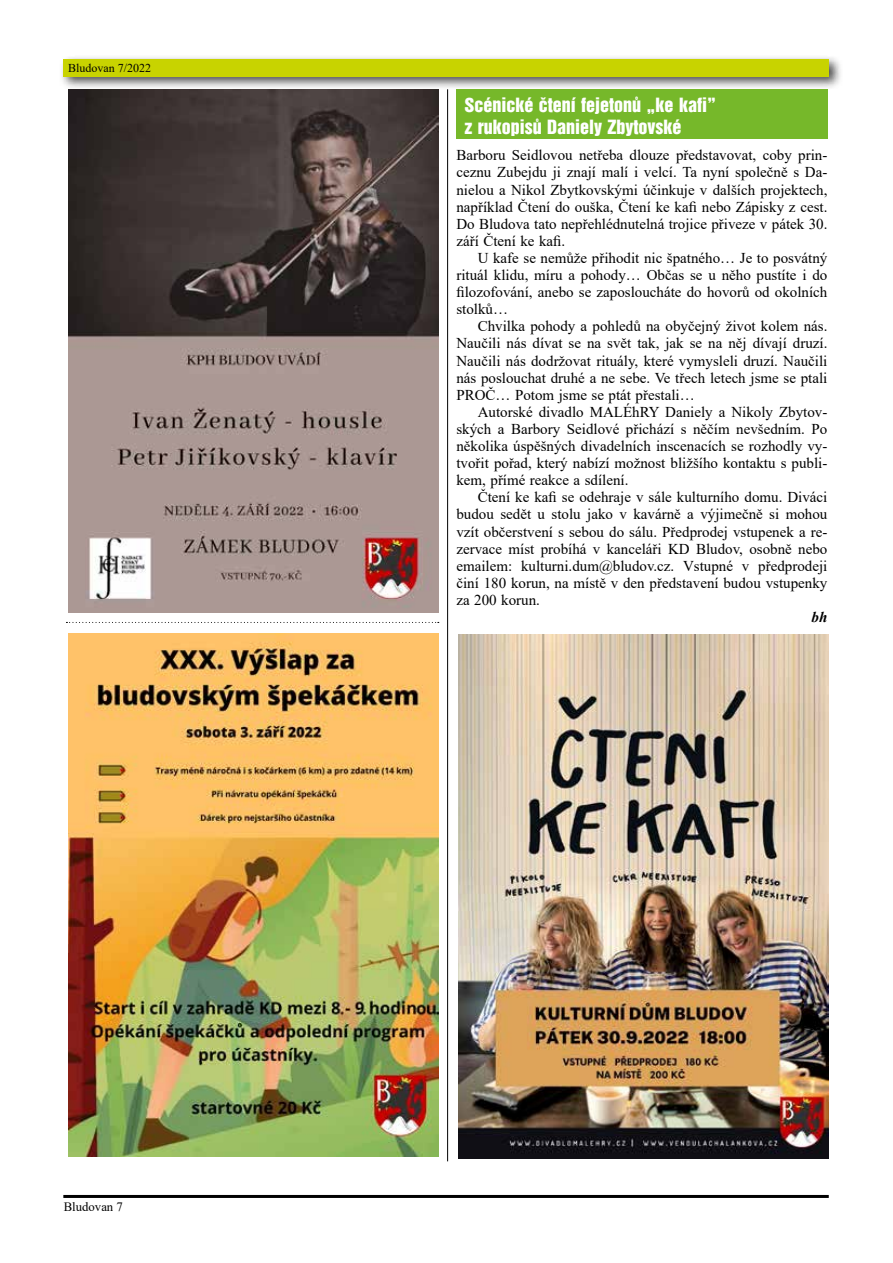
<style>
.page{position:relative;width:893px;height:1263px;background:#fff}
.page>*{position:absolute;margin:0;border:0;box-sizing:border-box;transform-origin:0 0}
.t1{font:18px/21.6px "Switzerland Inserat CE";color:#fff}
.t2{font:15px/17.1px "Times New Roman";color:#000;text-align:justify}
.t3{font:italic 700 15px "Times New Roman";color:#000}
.t4{font:12.75px "Times New Roman";color:#000}
.t5{font:12px "Times New Roman";color:#000}
</style>
<div class="page">
<div style="left:59px;top:54px;width:784px;height:36px;background:#000;opacity:.7"></div>
<div style="left:64px;top:59px;width:765px;height:18px;background:#c8d300"></div>
<hr style="left:63px;top:1195px;width:766px;height:3px;background:#000">
<img style="left:68px;top:89px;width:370px;height:524px">
<img style="left:459px;top:635px;width:369px;height:523px">
<img style="left:68px;top:634px;width:370px;height:523px">
<div style="left:456px;top:89px;width:371px;height:50px;background:#76b82a"></div>
<hr style="left:447px;top:89px;width:1px;height:1072px;background:#000">
<svg style="left:66px;top:622px;width:373px;height:1px"></svg>
<p class="t5" style="left:68px;top:59px;width:85px">Bludovan 7/2022</p>
<p class="t4" style="left:64px;top:1197px;width:61px">Bludovan 7</p>
<p class="t1" style="left:464px;top:94px;width:253px">Scénické čtení fejetonů „ke kafi” z rukopisů Daniely Zbytovské</p>
<p class="t2" style="left:456px;top:146px;width:372px">Barboru Seidlovou netřeba dlouze představovat, coby prin&shy;ceznu Zubejdu ji znají malí i velcí. Ta nyní společně s Da&shy;nielou a Nikol Zbytkovskými účinkuje v dalších projektech, například Čtení do ouška, Čtení ke kafi nebo Zápisky z cest.<br>Do Bludova tato nepřehlédnutelná trojice přiveze v pátek 30. září Čtení ke kafi.</p>
<p class="t2" style="left:456px;top:249px;width:372px;text-indent:21px">U kafe se nemůže přihodit nic špatného… Je to posvátný rituál klidu, míru a pohody… Občas se u něho pustíte i do filozofování, anebo se zaposloucháte do hovorů od okolních stolků…</p>
<p class="t2" style="left:456px;top:317px;width:372px;text-indent:21px">Chvilka pohody a pohledů na obyčejný život kolem nás.<br>Naučili nás dívat se na svět tak, jak se na něj dívají druzí.<br>Naučili nás dodržovat rituály, které vymysleli druzí. Naučili nás poslouchat druhé a ne sebe. Ve třech letech jsme se ptali PROČ… Potom jsme se ptát přestali…</p>
<p class="t2" style="left:456px;top:403px;width:372px;text-indent:21px">Autorské divadlo MALÉhRY Daniely a Nikoly Zbytov&shy;ských a Barbory Seidlové přichází s něčím nevšedním. Po několika úspěšných divadelních inscenacích se rozhodly vy&shy;tvořit pořad, který nabízí možnost bližšího kontaktu s publi&shy;kem, přímé reakce a sdílení.</p>
<p class="t2" style="left:456px;top:488px;width:372px;text-indent:21px">Čtení ke kafi se odehraje v sále kulturního domu. Diváci budou sedět u stolu jako v kavárně a výjimečně si mohou vzít občerstvení s sebou do sálu. Předprodej vstupenek a re&shy;zervace míst probíhá v kanceláři KD Bludov, osobně nebo emailem: kulturni.dum@bludov.cz. Vstupné v předprodeji činí 180 korun, na místě v den představení budou vstupenky za 200 korun.</p>
<p class="t3" style="left:812px;top:607px;width:17px">bh</p>
</div>
